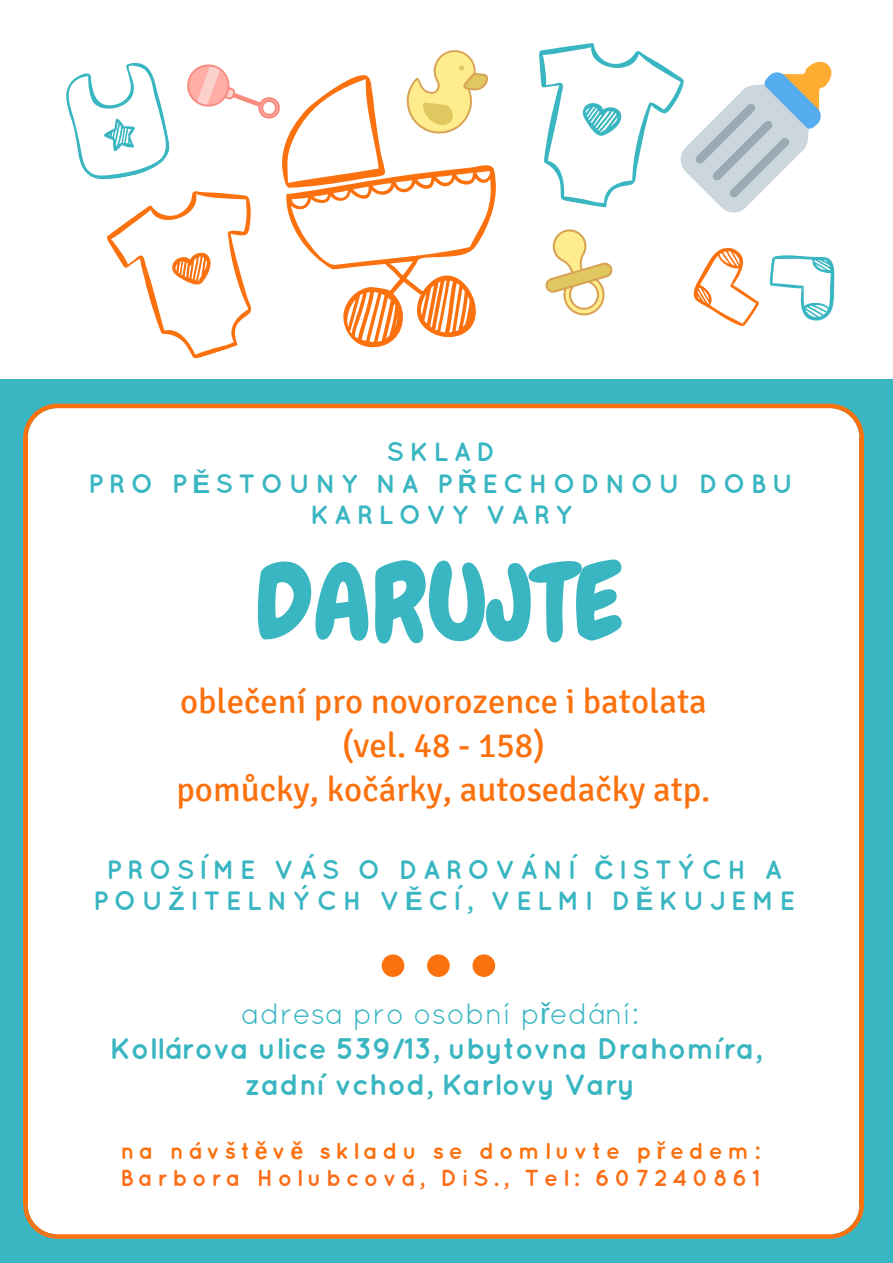
<style>
.page{position:relative;width:893px;height:1263px;background:#fff}
.page>*{position:absolute;margin:0;border:0;box-sizing:border-box;transform-origin:0 0}
.t1{font:106.2px "Chewy";color:#39b6c1}
.t2{font:34.72px/43.9px "Signika";color:#fb710e;text-align:center}
.t3{font:700 29.78px/35.5px "Quicksand";color:#39b6c1;text-align:center}
.t4{font:700 26.47px/31.5px "Quicksand";letter-spacing:.2em;color:#39b6c1;text-align:center}
.t5{font:700 23.17px/27.6px "Quicksand";letter-spacing:.2em;color:#fb6d17}
.s1{font-family:"Liberation Sans"}
.s2{font-weight:400}
.s3{font-family:"Liberation Sans";font-weight:400}
.s4{color:#fb710e}
.s5{font-family:"Liberation Sans";color:#fb710e}
</style>
<div class="page">
<div style="left:0;top:379px;width:893px;height:884px;background:#39b6c1"></div>
<div style="left:57px;top:437px;width:773px;height:768px;background:#fff"></div>
<div style="left:28px;top:437px;width:29px;height:768px;background:#fff"></div>
<div style="left:23px;top:437px;width:5px;height:768px;background:#fb710e"></div>
<svg style="left:23px;top:1205px;width:841px;height:34px"></svg>
<div style="left:830px;top:437px;width:29px;height:768px;background:#fff"></div>
<div style="left:859px;top:437px;width:5px;height:768px;background:#fb710e"></div>
<svg style="left:23px;top:404px;width:841px;height:34px"></svg>
<svg style="left:382px;top:955px;width:22px;height:22px"></svg>
<div style="left:427px;top:955px;width:23px;height:22px;background:#fb710e;border-radius:50%"></div>
<div style="left:473px;top:955px;width:22px;height:22px;background:#fb710e;border-radius:50%"></div>
<svg style="left:386px;top:165px;width:110px;height:180px"></svg>
<svg style="left:406px;top:50px;width:83px;height:84px"></svg>
<svg style="left:539px;top:43px;width:296px;height:283px"></svg>
<svg style="left:66px;top:62px;width:320px;height:297px"></svg>
<p class="t4" style="left:88px;top:436px;width:707px">SKLAD<br>PRO P<span class="s1">Ě</span>STOUNY NA P<span class="s1">Ř</span>ECHODNOU DOBU<br>KARLOVY VARY</p>
<h1 class="t1" style="left:255px;top:535px;width:370px">DARUJTE</h1>
<h2 class="t2" style="left:177px;top:680px;width:535px">oblečení pro novorozence i batolata (vel. 48 - 158)<br>pomůcky, kočárky, autosedačky atp.</h2>
<p class="t4" style="left:93px;top:853px;width:703px">PROSÍME VÁS O DAROVÁNÍ <span class="s1">Č</span>ISTÝCH A<br>POU<span class="s1">Ž</span>ITELNÝCH V<span class="s1">Ě</span>CÍ, VELMI D<span class="s1">Ě</span>KUJEME</p>
<p class="t3" style="left:110px;top:995px;width:653px"><span class="s2">adresa pro osobní p</span><span class="s3">ř</span><span class="s2">edání:<br></span>Kollárova ulice 539/13, ubytovna Drahomíra, zadní vchod, Karlovy Vary</p>
<p class="t5" style="left:120px;top:1136px;width:641px"><span class="s4">na návšt</span><span class="s5">ě</span><span class="s4">v</span><span class="s5">ě</span> <span class="s4">skladu se domluvte p</span><span class="s5">ř</span><span class="s4">edem:<br></span>Barbora Holubcová, DiS., Tel: 607240861</p>
</div>
